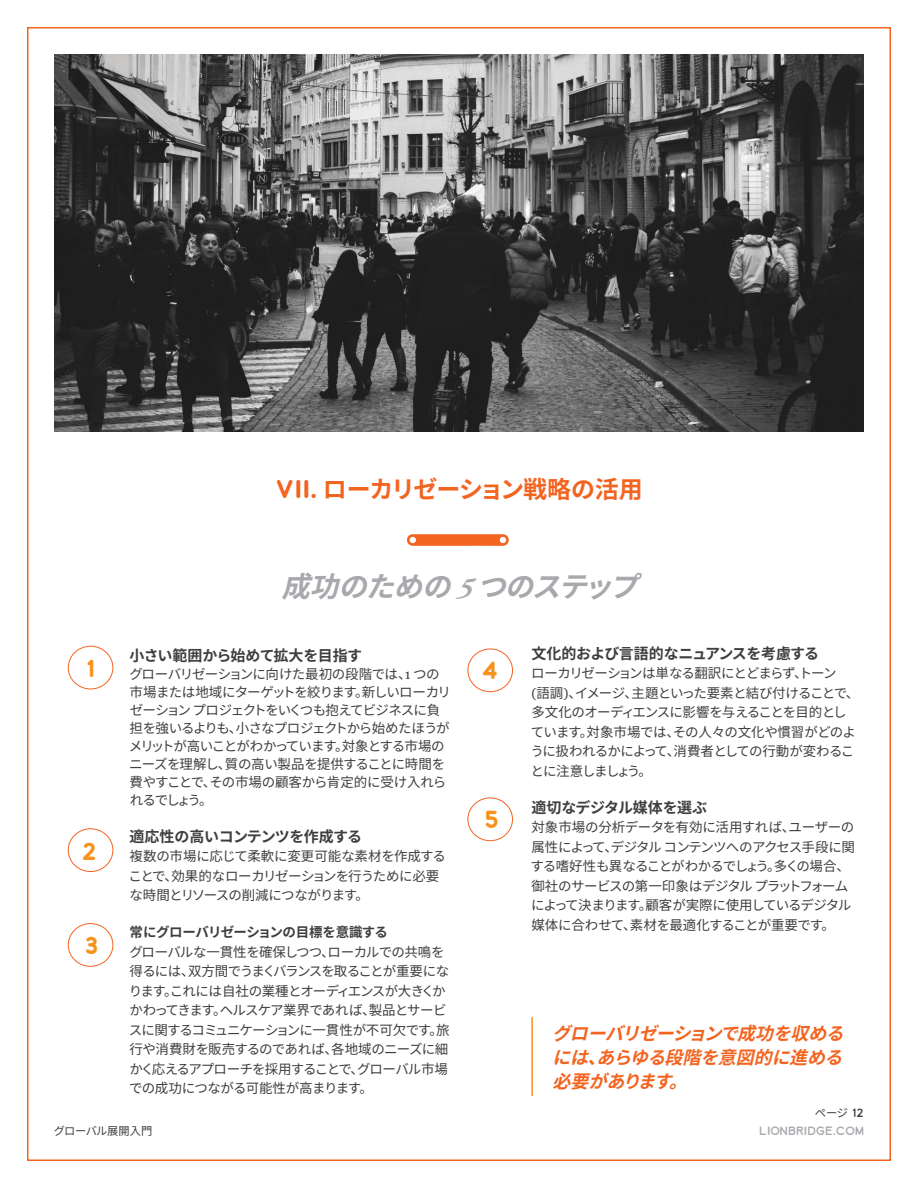
<style>
.page{position:relative;width:918px;height:1188px;background:#fff}
.page>*{position:absolute;margin:0;border:0;box-sizing:border-box;transform-origin:0 0}
.Lion_Main_Title{font:italic 700 28.5px "Noto Sans CJ Kjp";color:#a8a9ad}
.Lion_Main_Title-2{font:700 24px "Noto Sans CJ Kjp";letter-spacing:-.05em;color:#f36421}
.Lion_Body{font:700 23.4px "Lionbridge Sans";color:#f7931d}
.t1{font:italic 700 18px/24px "Noto Sans CJ Kjp";color:#f36421;text-align:justify}
.t2{font:700 15px "Noto Sans CJ Kjp";letter-spacing:-.03em;color:#3e3e3f}
.t3{font:13.5px/19.5px "Noto Sans CJ Kjp";letter-spacing:-.055em;color:#3e3e3f}
.t4{font:13.5px/19.5px "Noto Sans CJ Kjp";letter-spacing:-.03em;color:#3e3e3f}
.t5{font:11.25px "Noto Sans CJ Kjp";letter-spacing:-.015em;color:#3e3e3f}
.t6{font:11.25px "Lionbridge Sans";color:#a8a9ad}
.s1{font-family:"Lionbridge Sans"}
.s2{font-family:"Adobe Garamond Pro"}
.s3{font-family:"Georgia"}
.s4{font-weight:700}
</style>
<div class="page">
<img style="left:54px;top:54px;width:810px;height:378px">
<svg style="left:407px;top:534px;width:102px;height:12px"></svg>
<div style="left:68px;top:646px;width:45px;height:43px;border:1px solid #f36421;border-radius:50%"></div>
<div style="left:467px;top:649px;width:46px;height:43px;border:1px solid #f36421;border-radius:50%"></div>
<div style="left:68px;top:828px;width:45px;height:44px;border:1px solid #f36421;border-radius:50%"></div>
<div style="left:467px;top:797px;width:46px;height:44px;border:1px solid #f36421;border-radius:50%"></div>
<div style="left:68px;top:923px;width:45px;height:44px;border:1px solid #f36421;border-radius:50%"></div>
<hr style="left:531px;top:1018px;width:2px;height:78px;background:#f7931d">
<p class="Lion_Main_Title-2" style="left:275px;top:476px;width:369px"><span class="s1">VII.</span> ローカリゼーション戦略の活用</p>
<p class="Lion_Main_Title" style="left:281px;top:571px;width:375px">成功のための<span class="s2">5</span> つのステップ</p>
<p class="t2" style="left:130px;top:647px;width:234px">小さい範囲から始めて拡大を目指す</p>
<p class="t3" style="left:129px;top:666px;width:324px;line-height:18px">グローバリゼーションに向けた最初の段階では、<span class="s3">1</span> つの市場または地域にターゲットを絞ります。新しいローカリゼーション プロジェクトをいくつも抱えてビジネスに負担を強いるよりも、小さなプロジェクトから始めたほうがメリットが高いことがわかっています。対象とする市場のニーズを理解し、質の高い製品を提供することに時間を費やすことで、その市場の顧客から肯定的に受け入れられるでしょう。</p>
<p class="t2" style="left:130px;top:828px;width:234px">適応性の高いコンテンツを作成する</p>
<p class="t4" style="left:129px;top:847px;width:319px">複数の市場に応じて柔軟に変更可能な素材を作成することで、効果的なローカリゼーションを行うために必要な時間とリソースの削減につながります。</p>
<p class="t3" style="left:129px;top:923px;width:322px"><span class="s4">常にグローバリゼーションの目標を意識する<br></span>グローバルな一貫性を確保しつつ、ローカルでの共鳴を得るには、双方間でうまくバランスを取ることが重要になります。これには自社の業種とオーディエンスが大きくかかわってきます。ヘルスケア業界であれば、製品とサービスに関するコミュニケーションに一貫性が不可欠です。旅行や消費財を販売するのであれば、各地域のニーズに細かく応えるアプローチを採用することで、グローバル市場での成功につながる可能性が高まります。</p>
<p class="Lion_Body" style="left:86px;top:652px;width:11px">1</p>
<p class="Lion_Body" style="left:482px;top:654px;width:17px">4</p>
<p class="Lion_Body" style="left:484px;top:803px;width:17px">5</p>
<p class="Lion_Body" style="left:81px;top:835px;width:18px">2</p>
<p class="Lion_Body" style="left:84px;top:929px;width:16px">3</p>
<p class="t5" style="left:54px;top:1124px;width:100px">グローバル展開入門</p>
<p class="t2" style="left:531px;top:645px;width:289px">文化的および言語的なニュアンスを考慮する</p>
<p class="t3" style="left:530px;top:664px;width:331px">ローカリゼーションは単なる翻訳にとどまらず、トーン<br><span class="s3">(</span>語調<span class="s3">)</span>、イメージ、主題といった要素と結び付けることで、多文化のオーディエンスに影響を与えることを目的としています。対象市場では、その人々の文化や慣習がどのように扱われるかによって、消費者としての行動が変わることに注意しましょう。</p>
<p class="t2" style="left:531px;top:799px;width:177px">適切なデジタル媒体を選ぶ</p>
<p class="t3" style="left:531px;top:818px;width:326px">対象市場の分析データを有効に活用すれば、ユーザーの属性によって、デジタル コンテンツへのアクセス手段に関する嗜好性も異なることがわかるでしょう。多くの場合、御社のサービスの第一印象はデジタル プラットフォームによって決まります。顧客が実際に使用しているデジタル媒体に合わせて、素材を最適化することが重要です。</p>
<p class="t1" style="left:553px;top:1022px;width:304px">グローバリゼーションで成功を収めるには、あらゆる段階を意図的に進める必要があります。</p>
<p class="t5" style="left:815px;top:1107px;width:51px">ページ <span class="s1">12</span></p>
<p class="t6" style="left:759px;top:1123px;width:106px">LIONBRIDGE.COM</p>
</div>
